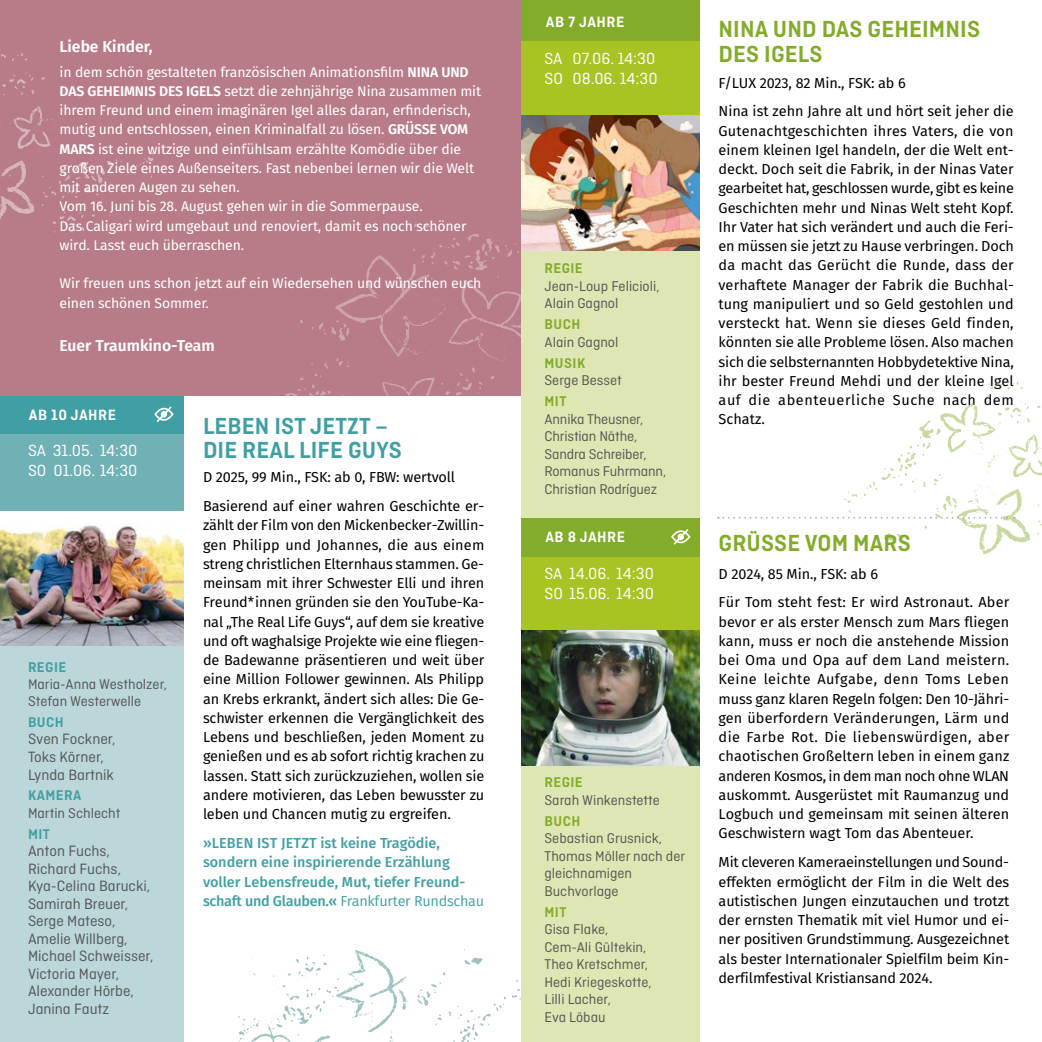
<style>
.page{position:relative;width:1042px;height:1042px;background:#fff}
.page>*{position:absolute;margin:0;border:0;box-sizing:border-box;transform-origin:0 0}
.t1{font:600 24.5px/24.5px "Ciutadella";letter-spacing:.005em;color:#83ac2a}
.t2{font:600 24.5px/24.5px "Ciutadella";letter-spacing:.005em;color:#409fa4}
.t3{font:16.97px/20.1px "Ciutadella";color:#fff}
.t4{font:15.75px/17.5px "Ciutadella";color:#565656}
.t5{font:600 15.75px "Fira Sans";color:#fff}
.t6{font:600 15.75px "Ciutadella";letter-spacing:.03em;color:#fff}
.t7{font:14.88px/17.5px "Ciutadella";color:#565656}
.t8{font:600 14.88px "Ciutadella";letter-spacing:.03em;color:#83ac2a}
.t9{font:600 14.88px "Ciutadella";letter-spacing:.03em;color:#409fa4}
.t10{font:14.35px/19.2px "Fira Sans";letter-spacing:-.005em;color:#000;text-align:justify}
.t11{font:500 14.35px/19.2px "Fira Sans";color:#409fa4}
.t12{font:14px/19.2px "Fira Sans";letter-spacing:-.01em;color:#fff}
.s1{font-weight:600}
.s2{font-weight:400}
</style>
<div class="page">
<div style="left:0;top:395px;width:183px;height:647px;background:#bbd7da"></div>
<div style="left:0;top:407px;width:183px;height:122px;background:#70b1b5"></div>
<div style="left:0;top:395px;width:183px;height:39px;background:#409fa4"></div>
<img style="left:0;top:511px;width:183px;height:134px">
<div style="left:0;top:0;width:521px;height:395px;background:#b87b88"></div>
<svg style="left:286px;top:223px;width:235px;height:172px"></svg>
<svg style="left:238px;top:784px;width:462px;height:258px"></svg>
<div style="left:521px;top:120px;width:178px;height:399px;background:#dee7b3"></div>
<div style="left:521px;top:526px;width:178px;height:516px;background:#dee7b3"></div>
<div style="left:521px;top:529px;width:178px;height:122px;background:#a8c324"></div>
<div style="left:521px;top:518px;width:178px;height:38px;background:#83ac2a"></div>
<div style="left:521px;top:0;width:178px;height:141px;background:#a8c324"></div>
<div style="left:521px;top:0;width:178px;height:41px;background:#83ac2a"></div>
<img style="left:521px;top:116px;width:178px;height:134px">
<img style="left:521px;top:630px;width:178px;height:135px">
<svg style="left:718px;top:378px;width:324px;height:176px"></svg>
<svg style="left:671px;top:529px;width:19px;height:16px"></svg>
<svg style="left:154px;top:406px;width:20px;height:16px"></svg>
<svg style="left:0;top:50px;width:154px;height:183px"></svg>
<p class="t5" style="left:60px;top:34px;width:94px">Liebe Kinder,</p>
<p class="t12" style="left:60px;top:62px;width:423px">in dem schön gestalteten französischen Animationsfilm <span class="s1">NINA UND DAS GEHEIMNIS DES IGELS</span> setzt die zehnjährige Nina zusammen mit ihrem Freund und einem imaginären Igel alles daran, erfinderisch, mutig und entschlossen, einen Kriminalfall zu lösen. <span class="s1">GRÜSSE VOM MARS</span> ist eine witzige und einfühlsam erzählte Komödie über die großen Ziele eines Außenseiters. Fast nebenbei lernen wir die Welt mit anderen Augen zu sehen.<br>Vom 16. Juni bis 28. August gehen wir in die Sommerpause.<br>Das Caligari wird umgebaut und renoviert, damit es noch schöner wird. Lasst euch überraschen.</p>
<p class="t12" style="left:60px;top:274px;width:423px">Wir freuen uns schon jetzt auf ein Wiedersehen und wünschen euch einen schönen Sommer.</p>
<p class="t5" style="left:60px;top:333px;width:157px">Euer Traumkino-Team</p>
<p class="t6" style="left:29px;top:406px;width:89px">AB 10 JAHRE</p>
<p class="t3" style="left:28px;top:440px;width:111px">SA 31.05. 14:30<br>SO 01.06. 14:30</p>
<p class="t9" style="left:28px;top:658px;width:40px">REGIE</p>
<p class="t7" style="left:28px;top:675px;width:141px">Maria-Anna Westholzer,<br>Stefan Westerwelle</p>
<p class="t9" style="left:28px;top:713px;width:37px">BUCH</p>
<p class="t4" style="left:28px;top:730px;width:89px">Sven Fockner,<br>Toks Körner,<br>Lynda Bartnik</p>
<p class="t9" style="left:28px;top:787px;width:55px">KAMERA</p>
<p class="t7" style="left:28px;top:804px;width:94px">Martin Schlecht</p>
<p class="t9" style="left:28px;top:825px;width:24px">MIT</p>
<p class="t4" style="left:28px;top:842px;width:127px">Anton Fuchs,<br>Richard Fuchs,<br>Kya-Celina Barucki,<br>Samirah Breuer,<br>Serge Mateso,<br>Amelie Willberg,<br>Michael Schweisser,<br>Victoria Mayer,<br>Alexander Hörbe,<br>Janina Fautz</p>
<h1 class="t2" style="left:203px;top:413px;width:200px">LEBEN IST JETZT –<br>DIE REAL LIFE GUYS</h1>
<p class="t10" style="left:203px;top:463px;width:283px;line-height:28.9px">D 2025, 99 Min., FSK: ab 0, FBW: wertvoll<br>Basierend auf einer wahren Geschichte er-</p>
<p class="t10" style="left:203px;top:516px;width:283px">zählt der Film von den Mickenbecker-Zwillin&shy;gen Philipp und Johannes, die aus einem streng christlichen Elternhaus stammen. Ge&shy;meinsam mit ihrer Schwester Elli und ihren Freund*innen gründen sie den YouTube-Ka&shy;nal „The Real Life Guys“, auf dem sie kreative und oft waghalsige Projekte wie eine fliegen&shy;de Badewanne präsentieren und weit über eine Million Follower gewinnen. Als Philipp an Krebs erkrankt, ändert sich alles: Die Ge&shy;schwister erkennen die Vergänglichkeit des Lebens und beschließen, jeden Moment zu genießen und es ab sofort richtig krachen zu lassen. Statt sich zurückzuziehen, wollen sie andere motivieren, das Leben bewusster zu leben und Chancen mutig zu ergreifen.</p>
<p class="t11" style="left:203px;top:832px;width:283px">»LEBEN IST JETZT ist keine Tragödie, sondern eine inspirierende Erzählung voller Lebensfreude, Mut, tiefer Freund&shy;schaft und Glauben.« <span class="s2">Frankfurter Rundschau</span></p>
<p class="t6" style="left:546px;top:13px;width:80px">AB 7 JAHRE</p>
<h1 class="t1" style="left:718px;top:17px;width:263px">NINA UND DAS GEHEIMNIS<br>DES IGELS</h1>
<p class="t10" style="left:718px;top:68px;width:297px;line-height:28.9px">F/LUX 2023, 82 Min., FSK: ab 6<br>Nina ist zehn Jahre alt und hört seit jeher die</p>
<p class="t10" style="left:718px;top:121px;width:297px">Gutenachtgeschichten ihres Vaters, die von einem kleinen Igel handeln, der die Welt ent&shy;deckt. Doch seit die Fabrik, in der Ninas Vater gearbeitet hat, geschlossen wurde, gibt es keine Geschichten mehr und Ninas Welt steht Kopf.<br>Ihr Vater hat sich verändert und auch die Feri&shy;en müssen sie jetzt zu Hause verbringen. Doch da macht das Gerücht die Runde, dass der verhaftete Manager der Fabrik die Buchhal&shy;tung manipuliert und so Geld gestohlen und versteckt hat. Wenn sie dieses Geld finden, könnten sie alle Probleme lösen. Also machen sich die selbsternannten Hobbydetektive Nina, ihr bester Freund Mehdi und der kleine Igel auf die abenteuerliche Suche nach dem Schatz.</p>
<p class="t3" style="left:544px;top:49px;width:115px">SA 07.06. 14:30<br>SO 08.06. 14:30</p>
<p class="t8" style="left:544px;top:260px;width:40px">REGIE</p>
<p class="t7" style="left:544px;top:277px;width:117px">Jean-Loup Felicioli,<br>Alain Gagnol</p>
<p class="t8" style="left:544px;top:316px;width:37px">BUCH</p>
<p class="t7" style="left:544px;top:333px;width:76px">Alain Gagnol</p>
<p class="t8" style="left:544px;top:354px;width:42px">MUSIK</p>
<p class="t7" style="left:544px;top:371px;width:79px">Serge Besset</p>
<p class="t8" style="left:544px;top:393px;width:24px">MIT</p>
<p class="t7" style="left:544px;top:410px;width:123px">Annika Theusner,<br>Christian Näthe,<br>Sandra Schreiber,<br>Romanus Fuhrmann,<br>Christian Rodríguez</p>
<p class="t6" style="left:545px;top:528px;width:81px">AB 8 JAHRE</p>
<h1 class="t1" style="left:718px;top:530px;width:194px">GRÜSSE VOM MARS</h1>
<p class="t10" style="left:718px;top:559px;width:292px;line-height:28.9px">D 2024, 85 Min., FSK: ab 6<br>Für Tom steht fest: Er wird Astronaut. Aber</p>
<p class="t10" style="left:718px;top:612px;width:292px">bevor er als erster Mensch zum Mars fliegen kann, muss er noch die anstehende Mission bei Oma und Opa auf dem Land meistern.<br>Keine leichte Aufgabe, denn Toms Leben muss ganz klaren Regeln folgen: Den 10-Jähri&shy;gen überfordern Veränderungen, Lärm und die Farbe Rot. Die liebenswürdigen, aber chaotischen Großeltern leben in einem ganz anderen Kosmos, in dem man noch ohne WLAN auskommt. Ausgerüstet mit Raumanzug und Logbuch und gemeinsam mit seinen älteren Geschwistern wagt Tom das Abenteuer.</p>
<p class="t10" style="left:718px;top:852px;width:292px">Mit cleveren Kameraeinstellungen und Sound&shy;effekten ermöglicht der Film in die Welt des autistischen Jungen einzutauchen und trotzt der ernsten Thematik mit viel Humor und ei&shy;ner positiven Grundstimmung. Ausgezeichnet als bester Internationaler Spielfilm beim Kin&shy;derfilmfestival Kristiansand 2024.</p>
<p class="t3" style="left:544px;top:563px;width:111px">SA 14.06. 14:30<br>SO 15.06. 14:30</p>
<p class="t8" style="left:544px;top:774px;width:40px">REGIE</p>
<p class="t7" style="left:544px;top:791px;width:117px">Sarah Winkenstette</p>
<p class="t8" style="left:544px;top:812px;width:37px">BUCH</p>
<p class="t7" style="left:544px;top:829px;width:142px">Sebastian Grusnick,<br>Thomas Möller nach der gleichnamigen<br>Buchvorlage</p>
<p class="t8" style="left:544px;top:903px;width:24px">MIT</p>
<p class="t7" style="left:544px;top:920px;width:109px">Gisa Flake,<br>Cem-Ali Gültekin,<br>Theo Kretschmer,<br>Hedi Kriegeskotte,<br>Lilli Lacher,<br>Eva Löbau</p>
</div>
